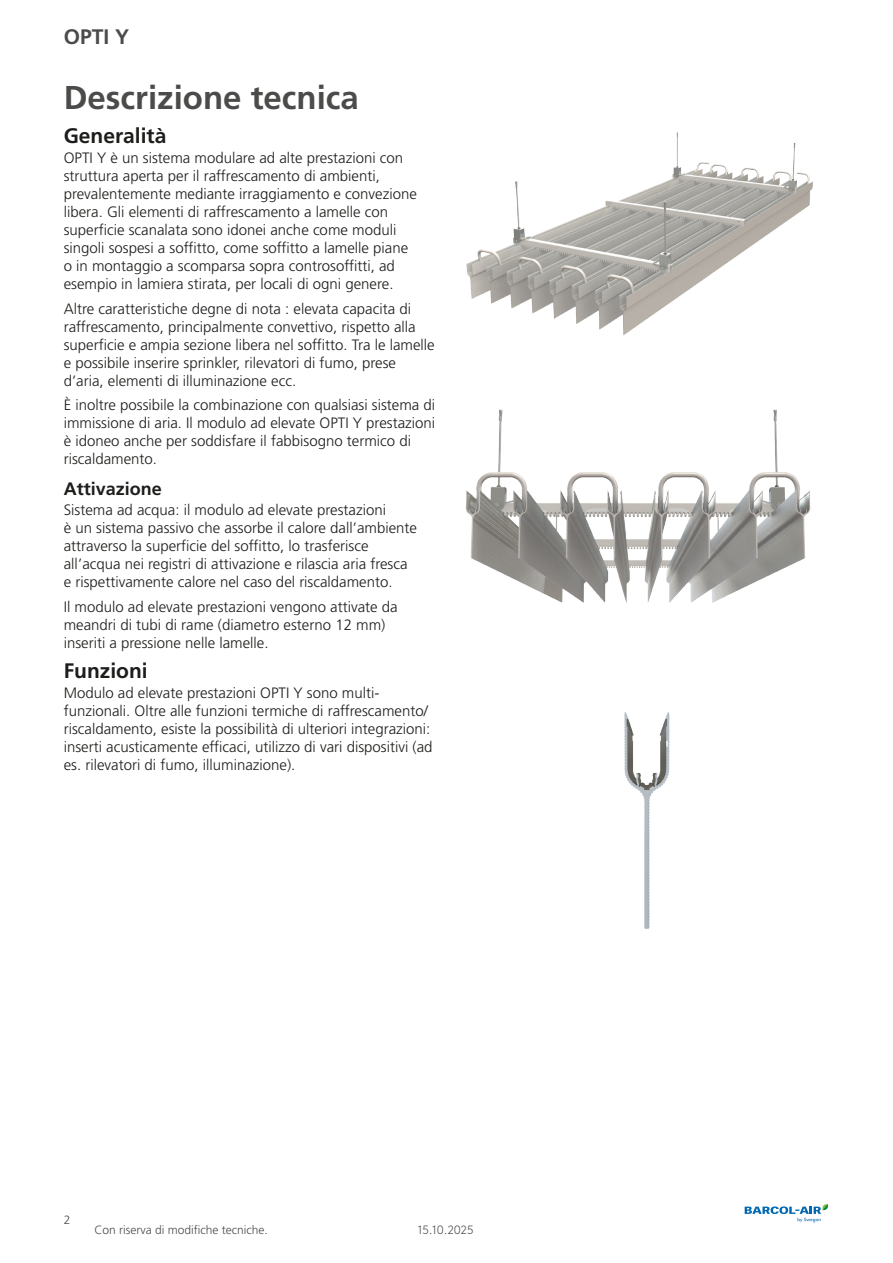
<style>
.page{position:relative;width:893px;height:1263px;background:#fff}
.page>*{position:absolute;margin:0;border:0;box-sizing:border-box;transform-origin:0 0}
.t1{font:700 33px "Frutiger LT Pro";color:#4b4b4a}
.t2{font:700 21px "Frutiger LT Pro";color:#1d1d1b}
.t3{font:700 21px "Frutiger LT Pro";color:#4b4b4a}
.t4{font:700 18px "Frutiger LT Pro";color:#1d1d1b}
.t5{font:300 15px/18px "Frutiger LT Pro";color:#1d1d1b}
.t6{font:300 12px "Frutiger LT Pro";color:#4b4b4a}
.t7{font:300 12px "Swegon Brown";color:#4b4b4a}
</style>
<div class="page">
<svg style="left:745px;top:1204px;width:83px;height:18px"></svg>
<img style="left:466px;top:132px;width:347px;height:203px">
<img style="left:624px;top:712px;width:46px;height:217px">
<img style="left:466px;top:409px;width:345px;height:194px">
<h2 class="t3" style="left:64px;top:25px;width:67px">OPTI Y</h2>
<h1 class="t1" style="left:64px;top:77px;width:297px">Descrizione tecnica</h1>
<h2 class="t2" style="left:64px;top:124px;width:104px">Generalità</h2>
<p class="t5" style="left:64px;top:149px;width:355px">OPTI Y è un sistema modulare ad alte prestazioni con struttura aperta per il raffrescamento di ambienti, prevalentemente mediante irraggiamento e convezione libera. Gli elementi di raffrescamento a lamelle con superficie scanalata sono idonei anche come moduli singoli sospesi a soffitto, come soffitto a lamelle piane o in montaggio a scomparsa sopra controsoffitti, ad esempio in lamiera stirata, per locali di ogni genere.</p>
<p class="t5" style="left:64px;top:300px;width:372px">Altre caratteristiche degne di nota : elevata capacita di raffrescamento, principalmente convettivo, rispetto alla superficie e ampia sezione libera nel soffitto. Tra le lamelle e possibile inserire sprinkler, rilevatori di fumo, prese d’aria, elementi di illuminazione ecc.</p>
<p class="t5" style="left:64px;top:396px;width:373px">È inoltre possibile la combinazione con qualsiasi sistema di immissione di aria. Il modulo ad elevate OPTI Y prestazioni è idoneo anche per soddisfare il fabbisogno termico di riscaldamento.</p>
<p class="t4" style="left:64px;top:478px;width:100px">Attivazione</p>
<p class="t5" style="left:64px;top:501px;width:355px">Sistema ad acqua: il modulo ad elevate prestazioni<br>è un sistema passivo che assorbe il calore dall’ambiente attraverso la superficie del soffitto, lo trasferisce all’acqua nei registri di attivazione e rilascia aria fresca e rispettivamente calore nel caso del riscaldamento.</p>
<p class="t5" style="left:64px;top:597px;width:335px">Il modulo ad elevate prestazioni vengono attivate da meandri di tubi di rame (diametro esterno 12 mm) inseriti a pressione nelle lamelle.</p>
<h2 class="t2" style="left:64px;top:658px;width:86px">Funzioni</h2>
<p class="t5" style="left:64px;top:684px;width:370px">Modulo ad elevate prestazioni OPTI Y sono multi&shy;funzionali. Oltre alle funzioni termiche di raffrescamento/ riscaldamento, esiste la possibilità di ulteriori integrazioni: inserti acusticamente efficaci, utilizzo di vari dispositivi (ad es. rilevatori di fumo, illuminazione).</p>
<p class="t6" style="left:64px;top:1213px;width:8px">2</p>
<p class="t6" style="left:95px;top:1222px;width:175px">Con riserva di modifiche tecniche.</p>
<p class="t7" style="left:418px;top:1221px;width:57px">15.10.2025</p>
</div>
